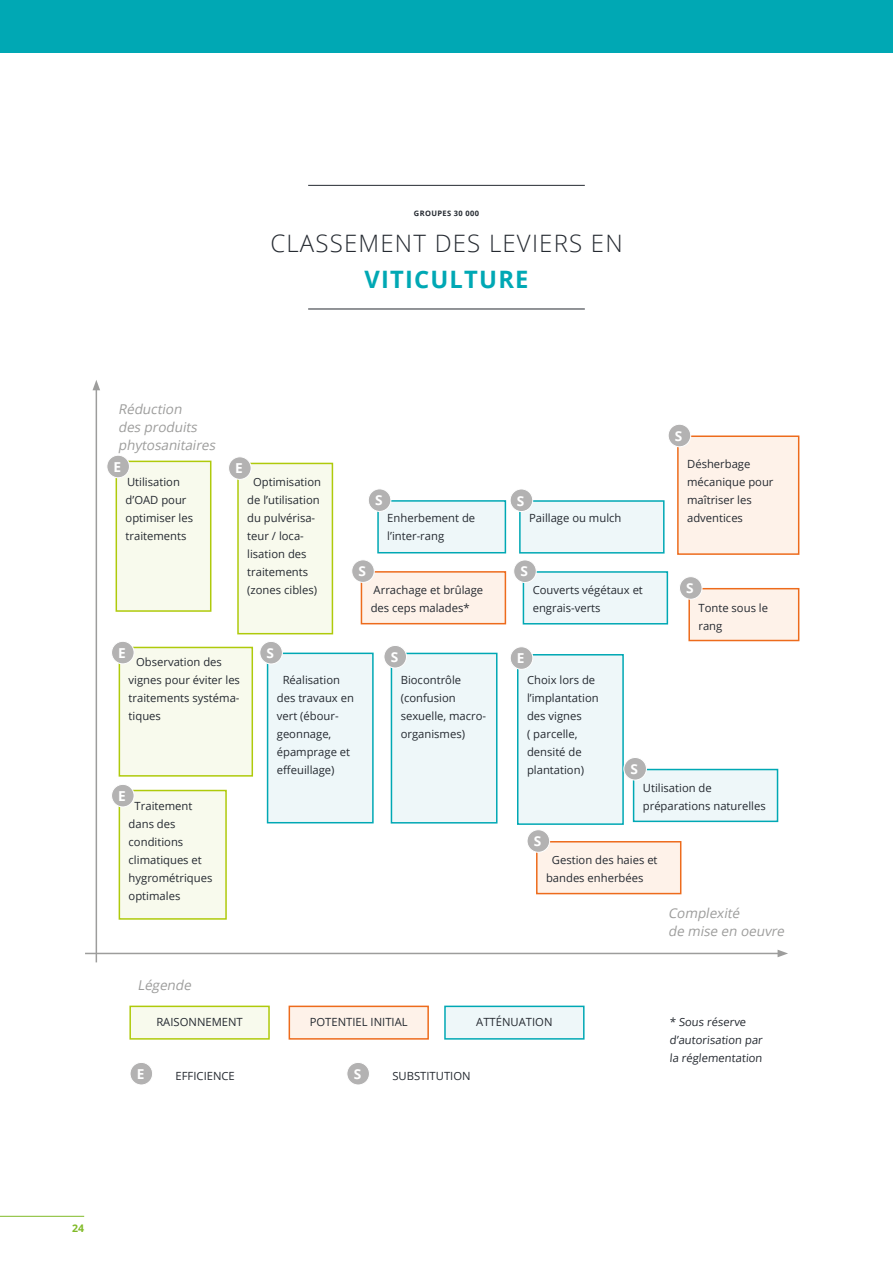
<style>
.page{position:relative;width:893px;height:1263px;background:#fff}
.page>*{position:absolute;margin:0;border:0;box-sizing:border-box;transform-origin:0 0}
.t1{font:300 24px "Open Sans";letter-spacing:.05em;color:#252a31}
.t2{font:700 24px "Open Sans";letter-spacing:.05em;color:#00a8b4}
.t3{font:700 13.65px "Open Sans";color:#fff}
.t4{font:italic 13.5px/18px "Open Sans";color:#9d9d9c}
.t5{font:11.25px/18px "Open Sans";color:#252a31}
.t6{font:700 10.5px "Open Sans";color:#80ba27}
.t7{font:700 7.5px "Open Sans";letter-spacing:.05em;color:#252a31}
</style>
<div class="page">
<hr style="left:96px;top:388px;width:1px;height:574px;background:#9d9d9c">
<svg style="left:93px;top:380px;width:7px;height:10px"></svg>
<hr style="left:85px;top:953px;width:695px;height:1px;background:#9d9d9c">
<svg style="left:778px;top:950px;width:10px;height:7px"></svg>
<div style="left:130px;top:1006px;width:139px;height:33px;background:#f8faed"></div>
<div style="left:129px;top:1005px;width:141px;height:35px;border:2px solid #afca0b"></div>
<div style="left:289px;top:1006px;width:139px;height:33px;background:#fef2e9"></div>
<div style="left:289px;top:1005px;width:140px;height:35px;border:2px solid #ed6b1c"></div>
<div style="left:445px;top:1006px;width:139px;height:33px;background:#eef7f9"></div>
<div style="left:444px;top:1005px;width:141px;height:35px;border:2px solid #00a8b4"></div>
<div style="left:130px;top:1062px;width:23px;height:23px;background:#b3b2b2;border-radius:50%"></div>
<div style="left:130px;top:1062px;width:23px;height:23px;border:1px solid #fff;border-radius:50%"></div>
<div style="left:347px;top:1062px;width:22px;height:23px;background:#b3b2b2;border-radius:50%"></div>
<div style="left:347px;top:1062px;width:22px;height:23px;border:1px solid #fff;border-radius:50%"></div>
<div style="left:116px;top:461px;width:95px;height:150px;background:#f8faed"></div>
<div style="left:116px;top:461px;width:95px;height:151px;border:2px solid #afca0b"></div>
<div style="left:107px;top:455px;width:22px;height:23px;background:#b3b2b2;border-radius:50%"></div>
<div style="left:107px;top:455px;width:22px;height:23px;border:1px solid #fff;border-radius:50%"></div>
<div style="left:119px;top:647px;width:133px;height:129px;background:#f8faed"></div>
<div style="left:119px;top:647px;width:134px;height:130px;border:2px solid #afca0b"></div>
<div style="left:112px;top:641px;width:22px;height:23px;background:#b3b2b2;border-radius:50%"></div>
<div style="left:111px;top:641px;width:23px;height:23px;border:1px solid #fff;border-radius:50%"></div>
<div style="left:238px;top:463px;width:94px;height:171px;background:#f8faed"></div>
<div style="left:237px;top:463px;width:96px;height:171px;border:2px solid #afca0b"></div>
<div style="left:229px;top:457px;width:22px;height:22px;background:#b3b2b2;border-radius:50%"></div>
<div style="left:229px;top:457px;width:22px;height:22px;border:1px solid #fff;border-radius:50%"></div>
<div style="left:268px;top:653px;width:105px;height:170px;background:#eef7f9"></div>
<div style="left:267px;top:653px;width:107px;height:170px;border:2px solid #00a8b4"></div>
<div style="left:260px;top:641px;width:22px;height:23px;background:#b3b2b2;border-radius:50%"></div>
<div style="left:260px;top:641px;width:22px;height:23px;border:1px solid #fff;border-radius:50%"></div>
<div style="left:391px;top:653px;width:106px;height:170px;background:#eef7f9"></div>
<div style="left:391px;top:653px;width:106px;height:170px;border:2px solid #00a8b4"></div>
<div style="left:384px;top:645px;width:22px;height:23px;background:#b3b2b2;border-radius:50%"></div>
<div style="left:384px;top:645px;width:23px;height:23px;border:1px solid #fff;border-radius:50%"></div>
<div style="left:361px;top:572px;width:144px;height:52px;background:#fef2e9"></div>
<div style="left:361px;top:571px;width:145px;height:53px;border:2px solid #ed6b1c"></div>
<div style="left:352px;top:560px;width:22px;height:22px;background:#b3b2b2;border-radius:50%"></div>
<div style="left:352px;top:560px;width:22px;height:22px;border:1px solid #fff;border-radius:50%"></div>
<div style="left:378px;top:501px;width:127px;height:52px;background:#eef7f9"></div>
<div style="left:377px;top:500px;width:129px;height:53px;border:2px solid #00a8b4"></div>
<div style="left:368px;top:489px;width:23px;height:22px;background:#b3b2b2;border-radius:50%"></div>
<div style="left:368px;top:489px;width:23px;height:22px;border:1px solid #fff;border-radius:50%"></div>
<div style="left:523px;top:572px;width:144px;height:52px;background:#eef7f9"></div>
<div style="left:523px;top:571px;width:145px;height:53px;border:2px solid #00a8b4"></div>
<div style="left:514px;top:560px;width:22px;height:22px;background:#b3b2b2;border-radius:50%"></div>
<div style="left:514px;top:560px;width:22px;height:22px;border:1px solid #fff;border-radius:50%"></div>
<div style="left:520px;top:501px;width:144px;height:52px;background:#eef7f9"></div>
<div style="left:519px;top:500px;width:146px;height:54px;border:2px solid #00a8b4"></div>
<div style="left:510px;top:489px;width:23px;height:22px;background:#b3b2b2;border-radius:50%"></div>
<div style="left:510px;top:489px;width:23px;height:23px;border:1px solid #fff;border-radius:50%"></div>
<div style="left:119px;top:790px;width:107px;height:129px;background:#f8faed"></div>
<div style="left:119px;top:790px;width:108px;height:130px;border:2px solid #afca0b"></div>
<div style="left:112px;top:784px;width:22px;height:23px;background:#b3b2b2;border-radius:50%"></div>
<div style="left:111px;top:784px;width:23px;height:23px;border:1px solid #fff;border-radius:50%"></div>
<div style="left:678px;top:436px;width:121px;height:118px;background:#fef2e9"></div>
<div style="left:677px;top:435px;width:122px;height:120px;border:2px solid #ed6b1c"></div>
<div style="left:668px;top:424px;width:23px;height:23px;background:#b3b2b2;border-radius:50%"></div>
<div style="left:668px;top:424px;width:23px;height:23px;border:1px solid #fff;border-radius:50%"></div>
<div style="left:518px;top:655px;width:105px;height:169px;background:#eef7f9"></div>
<div style="left:517px;top:654px;width:107px;height:171px;border:2px solid #00a8b4"></div>
<div style="left:510px;top:647px;width:23px;height:22px;background:#b3b2b2;border-radius:50%"></div>
<div style="left:510px;top:647px;width:23px;height:22px;border:1px solid #fff;border-radius:50%"></div>
<div style="left:537px;top:842px;width:144px;height:51px;background:#fef2e9"></div>
<div style="left:536px;top:841px;width:145px;height:53px;border:2px solid #ed6b1c"></div>
<div style="left:527px;top:830px;width:23px;height:22px;background:#b3b2b2;border-radius:50%"></div>
<div style="left:527px;top:830px;width:23px;height:22px;border:1px solid #fff;border-radius:50%"></div>
<div style="left:634px;top:769px;width:143px;height:52px;background:#eef7f9"></div>
<div style="left:633px;top:769px;width:145px;height:53px;border:2px solid #00a8b4"></div>
<div style="left:624px;top:757px;width:22px;height:23px;background:#b3b2b2;border-radius:50%"></div>
<div style="left:624px;top:757px;width:22px;height:23px;border:1px solid #fff;border-radius:50%"></div>
<div style="left:689px;top:589px;width:110px;height:51px;background:#fef2e9"></div>
<div style="left:688px;top:588px;width:111px;height:53px;border:2px solid #ed6b1c"></div>
<div style="left:679px;top:577px;width:23px;height:22px;background:#b3b2b2;border-radius:50%"></div>
<div style="left:679px;top:577px;width:23px;height:22px;border:1px solid #fff;border-radius:50%"></div>
<hr style="left:308px;top:185px;width:277px;height:1px;background:#252a31">
<hr style="left:308px;top:309px;width:277px;height:1px;background:#252a31">
<div style="left:0;top:0;width:893px;height:52px;background:#00a8b4"></div>
<hr style="left:0;top:1216px;width:84px;height:1px;background:#80ba27">
<p class="t7" style="left:414px;top:208px;width:67px">GROUPES 30 000</p>
<h1 class="t1" style="left:270px;top:227px;width:354px">CLASSEMENT DES LEVIERS EN</h1>
<h1 class="t2" style="left:364px;top:262px;width:166px">VITICULTURE</h1>
<p class="t4" style="left:118px;top:400px;width:102px">Réduction<br>des produits phytosanitaires</p>
<p class="t3" style="left:675px;top:426px;width:9px">S</p>
<p class="t3" style="left:114px;top:457px;width:9px">E</p>
<p class="t5" style="left:126px;top:473px;width:69px">Utilisation d’OAD pour optimiser les traitements</p>
<p class="t3" style="left:235px;top:459px;width:9px">E</p>
<p class="t5" style="left:247px;top:473px;width:75px;text-indent:6px">Optimisation de l’utilisation du pulvérisa&shy;teur / loca&shy;lisation des traitements (zones cibles)</p>
<p class="t3" style="left:375px;top:491px;width:9px">S</p>
<p class="t3" style="left:517px;top:491px;width:9px">S</p>
<p class="t5" style="left:387px;top:509px;width:89px">Enherbement de l’inter-rang</p>
<p class="t5" style="left:529px;top:509px;width:94px">Paillage ou mulch</p>
<p class="t3" style="left:358px;top:562px;width:9px">S</p>
<p class="t3" style="left:520px;top:562px;width:9px">S</p>
<p class="t5" style="left:371px;top:581px;width:114px">Arrachage et brûlage des ceps malades*</p>
<p class="t5" style="left:533px;top:581px;width:112px">Couverts végétaux et engrais-verts</p>
<p class="t5" style="left:687px;top:455px;width:88px">Désherbage mécanique pour maîtriser les adventices</p>
<p class="t3" style="left:686px;top:579px;width:9px">S</p>
<p class="t5" style="left:698px;top:599px;width:71px">Tonte sous le rang</p>
<p class="t3" style="left:118px;top:643px;width:9px">E</p>
<p class="t5" style="left:129px;top:653px;width:113px;text-indent:8px">Observation des vignes pour éviter les traitements systéma&shy;tiques</p>
<p class="t3" style="left:267px;top:643px;width:9px">S</p>
<p class="t5" style="left:277px;top:671px;width:79px;text-indent:6px">Réalisation des travaux en vert (ébour&shy;geonnage, épamprage et effeuillage)</p>
<p class="t3" style="left:391px;top:647px;width:9px">S</p>
<p class="t5" style="left:401px;top:671px;width:87px">Biocontrôle (confusion sexuelle, macro&shy;organismes)</p>
<p class="t3" style="left:517px;top:649px;width:9px">E</p>
<p class="t5" style="left:527px;top:671px;width:73px">Choix lors de l’implantation des vignes<br>( parcelle, densité de plantation)</p>
<p class="t3" style="left:631px;top:759px;width:9px">S</p>
<p class="t3" style="left:118px;top:786px;width:9px">E</p>
<p class="t5" style="left:129px;top:797px;width:85px;text-indent:6px">Traitement dans des conditions climatiques et hygrométriques optimales</p>
<p class="t4" style="left:137px;top:976px;width:58px">Légende</p>
<p class="t3" style="left:534px;top:832px;width:9px">S</p>
<p class="t5" style="left:643px;top:779px;width:124px">Utilisation de préparations naturelles</p>
<p class="t5" style="left:546px;top:851px;width:113px;text-indent:6px">Gestion des haies et bandes enherbées</p>
<p class="t4" style="left:668px;top:904px;width:121px">Complexité<br>de mise en oeuvre</p>
<p class="t5" style="left:156px;top:1013px;width:88px">RAISONNEMENT</p>
<p class="t5" style="left:310px;top:1013px;width:99px">POTENTIEL INITIAL</p>
<p class="t5" style="left:476px;top:1013px;width:78px">ATTÉNUATION</p>
<p class="t3" style="left:137px;top:1064px;width:9px">E</p>
<p class="t5" style="left:176px;top:1067px;width:61px">EFFICIENCE</p>
<p class="t3" style="left:354px;top:1064px;width:9px">S</p>
<p class="t5" style="left:392px;top:1067px;width:80px">SUBSTITUTION</p>
<p class="t5" style="left:669px;top:1013px;width:96px">* Sous réserve d’autorisation par la réglementation</p>
<p class="t6" style="left:72px;top:1220px;width:13px">24</p>
</div>
